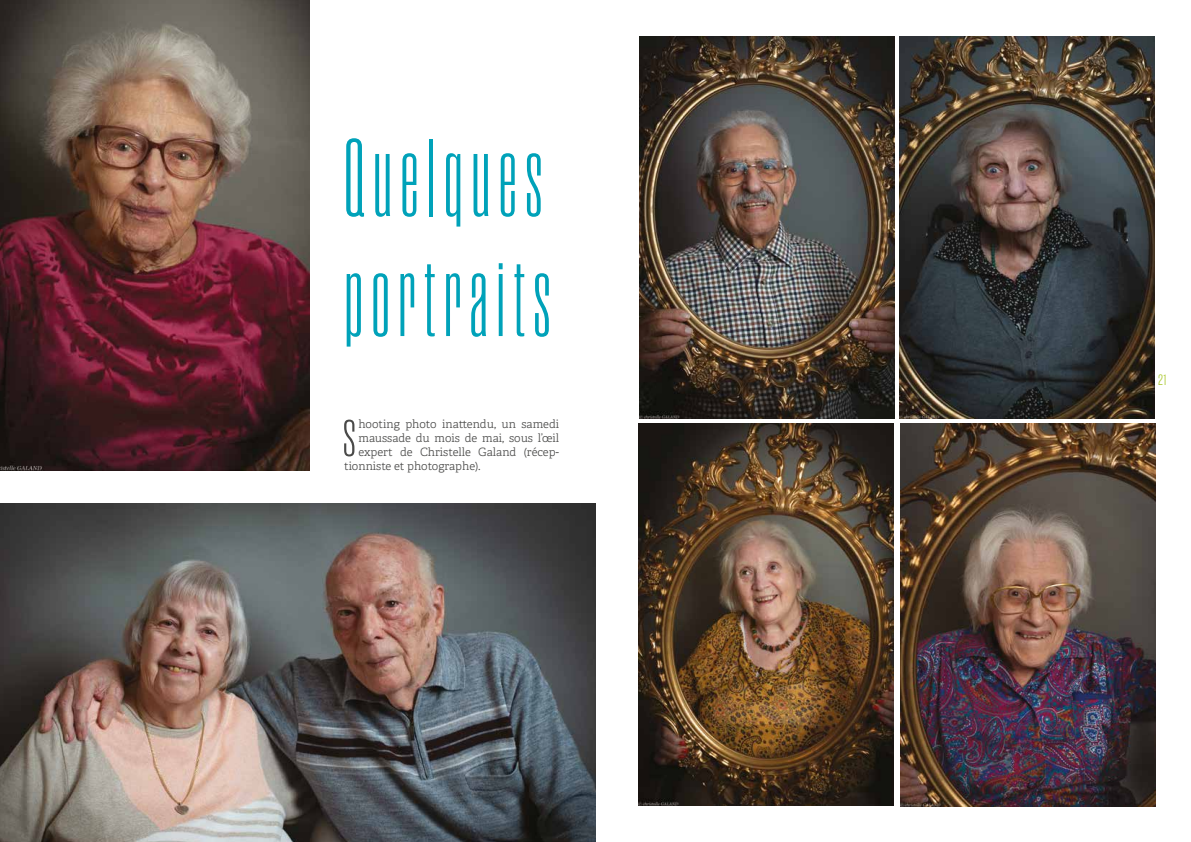
<style>
.page{position:relative;width:1191px;height:842px;background:#fff}
.page>*{position:absolute;margin:0;border:0;box-sizing:border-box;transform-origin:0 0}
.t1{font:110px/120px "Rama Gothic C";letter-spacing:.075em;color:#00a2b9}
.t2{font:300 51.5px "Rama Gothic M";color:#4a4a49}
.t3{font:300 15px "Rama Gothic E";color:#afcb3a}
.t4{font:11.5px "Adelle PE Lt";color:#4a4a49}
</style>
<div class="page">
<img style="left:0;top:0;width:310px;height:470px">
<img style="left:0;top:503px;width:595px;height:339px">
<img style="left:639px;top:36px;width:255px;height:382px">
<img style="left:899px;top:36px;width:256px;height:382px">
<img style="left:639px;top:424px;width:255px;height:382px">
<img style="left:900px;top:424px;width:255px;height:382px">
<h1 class="t1" style="left:344px;top:120px;width:208px">Quelques portraits</h1>
<h2 class="t2" style="left:343px;top:413px;width:15px">S</h2>
<p class="t4" style="left:358px;top:416px;width:202px">hooting photo inattendu, un samedi</p>
<p class="t4" style="left:358px;top:430px;width:202px">maussade du mois de mai, sous l’œil</p>
<p class="t4" style="left:358px;top:444px;width:202px">expert de Christelle Galand (récep-</p>
<p class="t4" style="left:344px;top:458px;width:138px">tionniste et photographe).</p>
<h3 class="t3" style="left:1158px;top:372px;width:10px">21</h3>
</div>
